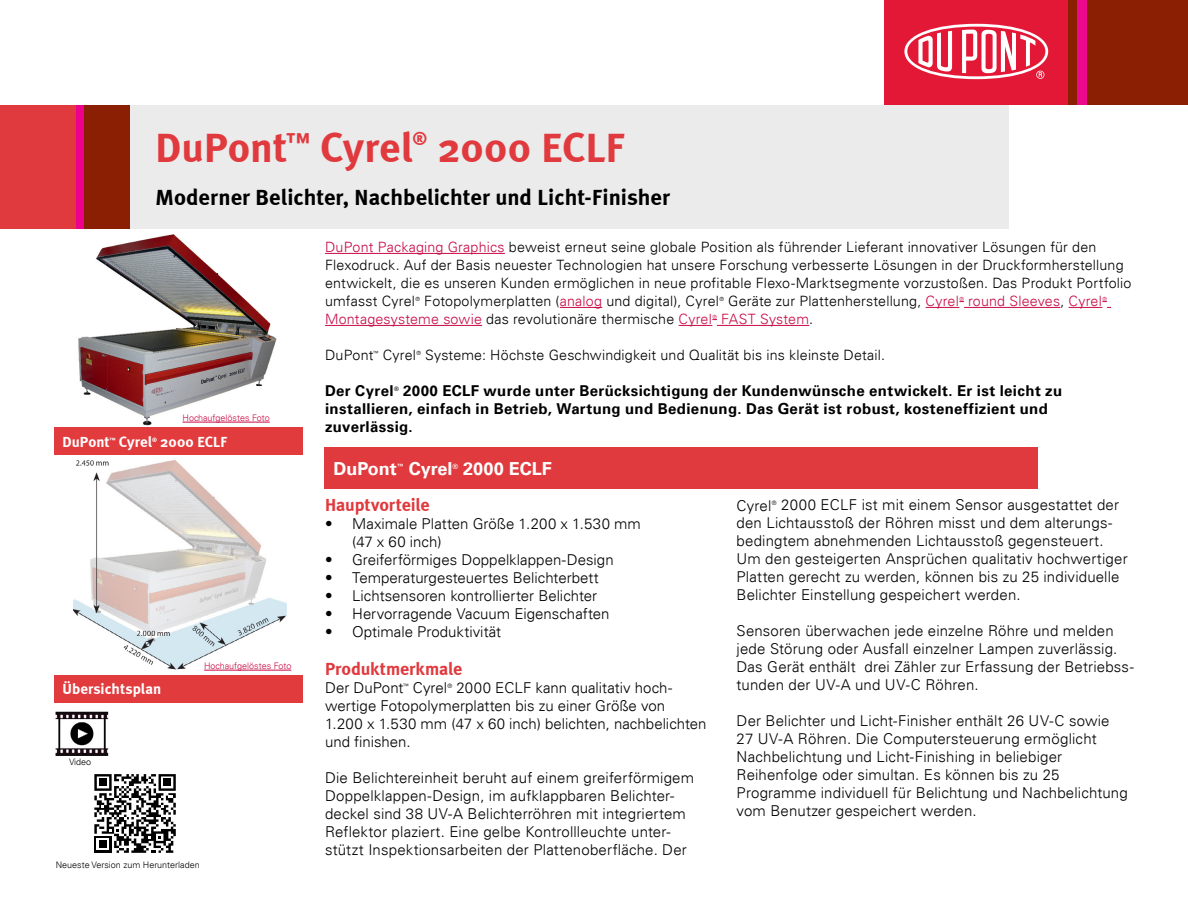
<style>
.page{position:relative;width:1188px;height:918px;background:#fff}
.page>*{position:absolute;margin:0;border:0;box-sizing:border-box;transform-origin:0 0}
.t1{font:700 42px "Meta";color:#e03a3e}
.t2{font:700 22.5px "Meta";color:#000}
.t3{font:700 18px "Meta";letter-spacing:-.005em;color:#e03a3e}
.t4{font:700 18px "Univers LT";color:#fff}
.t5{font:300 15px/18px "Univers LT";letter-spacing:.01em;color:#000}
.t6{font:700 15px/18px "Univers LT";letter-spacing:.025em;color:#000}
.t7{font:700 15px "Meta";color:#fff}
.t8{font:300 14.25px/18px "Univers LT";letter-spacing:.01em;color:#000}
.t9{font:300 14.25px "Univers LT";letter-spacing:.01em;color:#c80c47}
.t10{font:300 9px "Univers LT";color:#c80c47}
.t11{font:300 9px "Univers LT";color:#000}
.t12{font:700 7.2px "Univers LT";color:#fff}
.t13{font:300 6px "Univers LT";color:#000}
.t14{font:700 6px "Meta";color:#fff}
.t15{font:700 6px "Univers LT";color:#000}
.t16{font:300 5.7px "Univers LT";color:#000}
.t17{font:300 5.7px "Univers LT";color:#c80c47}
.s1{color:#c80c47}
.s2{color:#000}
</style>
<div class="page">
<hr style="left:325px;top:253px;width:180px;height:1px;background:#c80c47">
<hr style="left:560px;top:307px;width:42px;height:1px;background:#c80c47">
<hr style="left:926px;top:307px;width:33px;height:1px;background:#c80c47">
<hr style="left:964px;top:307px;width:96px;height:1px;background:#c80c47">
<hr style="left:1069px;top:307px;width:33px;height:1px;background:#c80c47">
<svg style="left:1102px;top:301px;width:9px;height:7px"></svg>
<hr style="left:325px;top:325px;width:157px;height:1px;background:#c80c47">
<hr style="left:679px;top:325px;width:33px;height:1px;background:#c80c47">
<hr style="left:717px;top:325px;width:92px;height:1px;background:#c80c47">
<div style="left:324px;top:447px;width:714px;height:41px;background:#e03a3e"></div>
<div style="left:75px;top:105px;width:9px;height:124px;background:#ec008c"></div>
<div style="left:0;top:105px;width:76px;height:124px;background:#e03a3e"></div>
<div style="left:84px;top:105px;width:46px;height:124px;background:#8a1f03"></div>
<div style="left:131px;top:105px;width:878px;height:124px;background:#ebebec"></div>
<div style="left:54px;top:428px;width:248px;height:27px;background:#e23b3e"></div>
<div style="left:54px;top:675px;width:248px;height:28px;background:#e23b3e"></div>
<img style="left:78px;top:234px;width:199px;height:192px">
<hr style="left:183px;top:422px;width:87px;height:1px;background:#c80c47">
<img style="left:74px;top:459px;width:212px;height:211px">
<hr style="left:204px;top:670px;width:87px;height:1px;background:#c80c47">
<div style="left:1068px;top:0;width:120px;height:104px;background:#8a1f03"></div>
<div style="left:1077px;top:0;width:10px;height:104px;background:#ec098d"></div>
<div style="left:885px;top:0;width:183px;height:104px;background:#e31837"></div>
<svg style="left:904px;top:24px;width:144px;height:55px"></svg>
<svg style="left:94px;top:774px;width:82px;height:79px"></svg>
<img style="left:55px;top:711px;width:54px;height:44px">
<h1 class="t1" style="left:156px;top:122px;width:259px">DuPont<sup>™</sup> Cyrel</h1>
<p class="t3" style="left:413px;top:128px;width:16px">®</p>
<h1 class="t1" style="left:437px;top:122px;width:188px">2000 ECLF</h1>
<h2 class="t2" style="left:156px;top:184px;width:516px">Moderner Belichter, Nachbelichter und Licht-Finisher</h2>
<p class="t10" style="left:183px;top:413px;width:89px">Hochaufgelöstes Foto</p>
<p class="t7" style="left:63px;top:433px;width:49px">DuPont</p>
<p class="t14" style="left:109px;top:436px;width:8px">™</p>
<p class="t7" style="left:119px;top:433px;width:35px">Cyrel</p>
<p class="t14" style="left:152px;top:436px;width:6px">®</p>
<p class="t7" style="left:160px;top:433px;width:68px">2000 ECLF</p>
<p class="t7" style="left:63px;top:680px;width:100px">Übersichtsplan</p>
<p class="t11" style="left:69px;top:756px;width:24px">Video</p>
<p class="t10" style="left:204px;top:661px;width:89px">Hochaufgelöstes Foto</p>
<p class="t11" style="left:56px;top:860px;width:145px">Neueste Version zum Herunterladen</p>
<p class="t8" style="left:325px;top:238px;width:808px"><span class="s1">DuPont Packaging Graphics</span> beweist erneut seine globale Position als führender Lieferant innovativer Lösungen für den Flexodruck. Auf der Basis neuester Technologien hat unsere Forschung verbesserte Lösungen in der Druckformherstellung entwickelt, die es unseren Kunden ermöglichen in neue profitable Flexo-Marktsegmente vorzustoßen. Das Produkt Portfolio umfasst Cyrel</p>
<p class="t16" style="left:416px;top:296px;width:6px">®</p>
<p class="t8" style="left:424px;top:292px;width:296px">Fotopolymerplatten (<span class="s1">analog</span> und digital), Cyrel</p>
<p class="t16" style="left:719px;top:296px;width:6px">®</p>
<p class="t8" style="left:728px;top:292px;width:232px">Geräte zur Plattenherstellung, <span class="s1">Cyrel</span></p>
<p class="t17" style="left:959px;top:296px;width:6px">®</p>
<p class="t9" style="left:968px;top:292px;width:135px">round Sleeves<span class="s2">,</span> Cyrel</p>
<p class="t17" style="left:1102px;top:296px;width:6px">®</p>
<p class="t8" style="left:325px;top:310px;width:388px"><span class="s1">Montagesysteme sowie</span> das revolutionäre thermische <span class="s1">Cyrel</span></p>
<p class="t17" style="left:712px;top:314px;width:6px">®</p>
<p class="t9" style="left:721px;top:310px;width:94px">FAST System<span class="s2">.</span></p>
<p class="t8" style="left:325px;top:346px;width:50px">DuPont</p>
<p class="t16" style="left:373px;top:350px;width:7px">™</p>
<p class="t8" style="left:383px;top:346px;width:35px">Cyrel</p>
<p class="t16" style="left:416px;top:350px;width:6px">®</p>
<p class="t8" style="left:425px;top:346px;width:461px">Systeme: Höchste Geschwindigkeit und Qualität bis ins kleinste Detail.</p>
<p class="t6" style="left:325px;top:382px;width:70px">Der Cyrel</p>
<p class="t15" style="left:394px;top:385px;width:6px">®</p>
<p class="t6" style="left:325px;top:382px;width:739px;text-indent:78px">2000 ECLF wurde unter Berücksichtigung der Kundenwünsche entwickelt. Er ist leicht zu installieren, einfach in Betrieb, Wartung und Bedienung. Das Gerät ist robust, kosteneffizient und zuverlässig.</p>
<p class="t4" style="left:333px;top:458px;width:65px">DuPont</p>
<p class="t12" style="left:397px;top:462px;width:9px">™</p>
<p class="t4" style="left:409px;top:458px;width:45px">Cyrel</p>
<p class="t12" style="left:452px;top:462px;width:7px">®</p>
<p class="t4" style="left:463px;top:458px;width:90px">2000 ECLF</p>
<p class="t3" style="left:325px;top:494px;width:106px">Hauptvorteile</p>
<p class="t5" style="left:352px;top:515px;width:290px;text-indent:-27px">• Maximale Platten Größe 1.200 x 1.530 mm (47 x 60 inch)</p>
<p class="t5" style="left:325px;top:551px;width:290px">• Greiferförmiges Doppelklappen-Design</p>
<p class="t5" style="left:325px;top:569px;width:275px">• Temperaturgesteuertes Belichterbett</p>
<p class="t5" style="left:325px;top:587px;width:274px">• Lichtsensoren kontrollierter Belichter</p>
<p class="t5" style="left:325px;top:605px;width:286px">• Hervorragende Vacuum Eigenschaften</p>
<p class="t5" style="left:325px;top:623px;width:178px">• Optimale Produktivität</p>
<p class="t3" style="left:325px;top:658px;width:139px">Produktmerkmale</p>
<p class="t5" style="left:325px;top:679px;width:80px">Der DuPont</p>
<p class="t13" style="left:403px;top:682px;width:7px">™</p>
<p class="t5" style="left:413px;top:679px;width:36px">Cyrel</p>
<p class="t13" style="left:447px;top:682px;width:6px">®</p>
<p class="t5" style="left:737px;top:496px;width:393px;text-indent:45px">2000 ECLF ist mit einem Sensor ausgestattet der den Lichtausstoß der Röhren misst und dem alterungs&shy;bedingtem abnehmenden Lichtausstoß gegensteuert.<br>Um den gesteigerten Ansprüchen qualitativ hochwertiger Platten gerecht zu werden, können bis zu 25 individuelle Belichter Einstellung gespeichert werden.</p>
<p class="t5" style="left:737px;top:622px;width:399px">Sensoren überwachen jede einzelne Röhre und melden jede Störung oder Ausfall einzelner Lampen zuverlässig.<br>Das Gerät enthält drei Zähler zur Erfassung der Betriebss&shy;tunden der UV-A und UV-C Röhren.</p>
<p class="t5" style="left:737px;top:712px;width:393px">Der Belichter und Licht-Finisher enthält 26 UV-C sowie 27 UV-A Röhren. Die Computersteuerung ermöglicht Nachbelichtung und Licht-Finishing in beliebiger Reihenfolge oder simultan. Es können bis zu 25<br>Programme individuell für Belichtung und Nachbelichtung vom Benutzer gespeichert werden.</p>
<p class="t5" style="left:737px;top:496px;width:36px">Cyrel</p>
<p class="t13" style="left:772px;top:500px;width:6px">®</p>
<p class="t5" style="left:325px;top:679px;width:383px;text-indent:131px">2000 ECLF kann qualitativ hoch&shy;wertige Fotopolymerplatten bis zu einer Größe von 1.200 x 1.530 mm (47 x 60 inch) belichten, nachbelichten und finishen.</p>
<p class="t5" style="left:325px;top:769px;width:371px">Die Belichtereinheit beruht auf einem greiferförmigem Doppelklappen-Design, im aufklappbaren Belichter&shy;deckel sind 38 UV-A Belichterröhren mit integriertem Reflektor plaziert. Eine gelbe Kontrollleuchte unter&shy;stützt Inspektionsarbeiten der Plattenoberfläche. Der</p>
</div>
